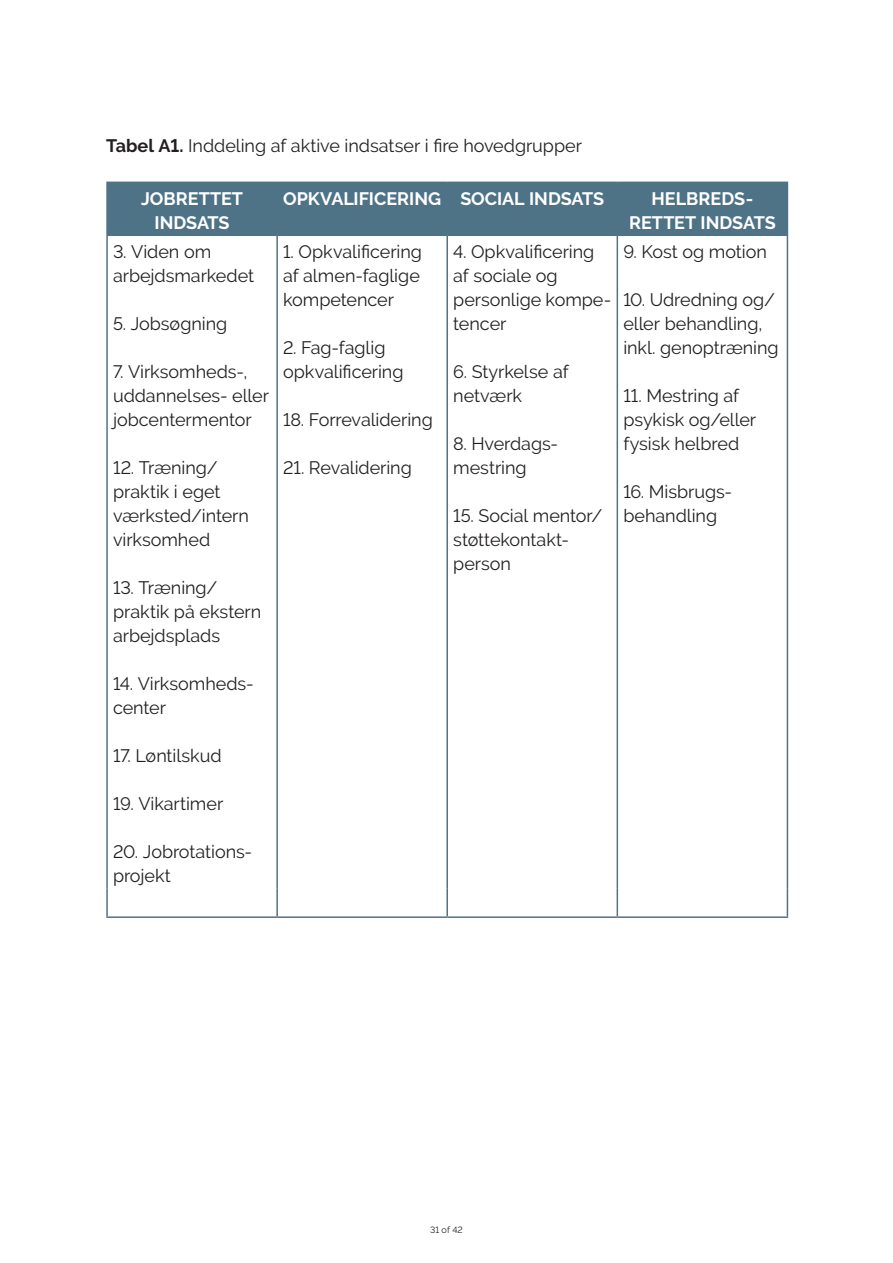
<style>
.page{position:relative;width:893px;height:1263px;background:#fff}
.page>*{position:absolute;margin:0;border:0;box-sizing:border-box;transform-origin:0 0}
.t1{font:18px/24px "Raleway";letter-spacing:-.005em;color:#231f20}
.t2{font:700 18px/24px "Raleway";color:#fff;text-align:center}
.t3{font:9px "Raleway";color:#231f20}
.s1{font-weight:700}
</style>
<div class="page">
<div style="left:108px;top:183px;width:679px;height:51px;background:#4e7286"></div>
<hr style="left:106px;top:182px;width:171px;height:1px;background:#4e7286">
<hr style="left:106px;top:183px;width:2px;height:51px;background:#4e7286">
<hr style="left:277px;top:182px;width:170px;height:1px;background:#4e7286">
<hr style="left:276px;top:183px;width:2px;height:51px;background:#4e7286">
<hr style="left:447px;top:182px;width:170px;height:1px;background:#4e7286">
<hr style="left:446px;top:183px;width:2px;height:51px;background:#4e7286">
<hr style="left:617px;top:182px;width:171px;height:1px;background:#4e7286">
<hr style="left:617px;top:183px;width:1px;height:51px;background:#4e7286">
<hr style="left:787px;top:183px;width:1px;height:51px;background:#4e7286">
<hr style="left:106px;top:234px;width:171px;height:2px;background:#4e7286">
<hr style="left:106px;top:236px;width:2px;height:652px;background:#4e7286">
<hr style="left:277px;top:234px;width:170px;height:2px;background:#4e7286">
<hr style="left:276px;top:236px;width:2px;height:652px;background:#4e7286">
<hr style="left:447px;top:234px;width:170px;height:2px;background:#4e7286">
<hr style="left:446px;top:236px;width:2px;height:652px;background:#4e7286">
<hr style="left:617px;top:234px;width:171px;height:2px;background:#4e7286">
<hr style="left:617px;top:236px;width:1px;height:652px;background:#4e7286">
<hr style="left:787px;top:236px;width:1px;height:652px;background:#4e7286">
<hr style="left:106px;top:888px;width:2px;height:28px;background:#4e7286">
<hr style="left:276px;top:888px;width:2px;height:28px;background:#4e7286">
<hr style="left:446px;top:888px;width:2px;height:28px;background:#4e7286">
<svg style="left:617px;top:888px;width:1px;height:28px"></svg>
<svg style="left:787px;top:888px;width:1px;height:28px"></svg>
<hr style="left:106px;top:916px;width:171px;height:2px;background:#4e7286">
<hr style="left:277px;top:916px;width:170px;height:2px;background:#4e7286">
<hr style="left:447px;top:916px;width:170px;height:2px;background:#4e7286">
<hr style="left:617px;top:916px;width:171px;height:2px;background:#4e7286">
<p class="t1" style="left:106px;top:133px;width:477px"><span class="s1">Tabel A1.</span> Inddeling af aktive indsatser i fire hovedgrupper</p>
<p class="t2" style="left:141px;top:187px;width:104px">JOBRETTET<br>INDSATS</p>
<p class="t2" style="left:283px;top:187px;width:323px">OPKVALIFICERING SOCIAL INDSATS</p>
<p class="t2" style="left:629px;top:187px;width:148px">HELBREDS-<br>RETTET INDSATS</p>
<p class="t1" style="left:113px;top:240px;width:143px">3. Viden om arbejdsmarkedet</p>
<p class="t1" style="left:113px;top:312px;width:116px">5. Jobsøgning</p>
<p class="t1" style="left:113px;top:360px;width:157px">7. Virksomheds-, uddannelses- eller jobcentermentor</p>
<p class="t1" style="left:113px;top:456px;width:137px">12. Træning/ praktik i eget værksted/intern virksomhed</p>
<p class="t1" style="left:113px;top:576px;width:150px">13. Træning/ praktik på ekstern arbejdsplads</p>
<p class="t1" style="left:113px;top:672px;width:142px">14. Virksomheds&shy;center</p>
<p class="t1" style="left:113px;top:744px;width:110px">17. Løntilskud</p>
<p class="t1" style="left:113px;top:792px;width:112px">19. Vikartimer</p>
<p class="t1" style="left:113px;top:840px;width:141px">20. Jobrotations&shy;projekt</p>
<p class="t1" style="left:283px;top:240px;width:140px;text-align:justify">1. Opkvalificering af almen-faglige kompetencer</p>
<p class="t1" style="left:283px;top:336px;width:122px">2. Fag-faglig opkvalificering</p>
<p class="t1" style="left:283px;top:408px;width:151px">18. Forrevalidering</p>
<p class="t1" style="left:283px;top:456px;width:130px">21. Revalidering</p>
<p class="t1" style="left:453px;top:240px;width:160px">4. Opkvalificering af sociale og personlige kompe&shy;tencer</p>
<p class="t1" style="left:453px;top:360px;width:117px">6. Styrkelse af netværk</p>
<p class="t1" style="left:453px;top:432px;width:106px">8. Hverdags&shy;mestring</p>
<p class="t1" style="left:453px;top:504px;width:151px">15. Social mentor/ støttekontakt&shy;person</p>
<p class="t1" style="left:623px;top:240px;width:145px">9. Kost og motion</p>
<p class="t1" style="left:623px;top:288px;width:157px">10. Udredning og/ eller behandling, inkl. genoptræning</p>
<p class="t1" style="left:623px;top:384px;width:134px">11. Mestring af psykisk og/eller fysisk helbred</p>
<p class="t1" style="left:623px;top:480px;width:110px">16. Misbrugs&shy;behandling</p>
<p class="t3" style="left:430px;top:1225px;width:34px">31 of 42</p>
</div>
